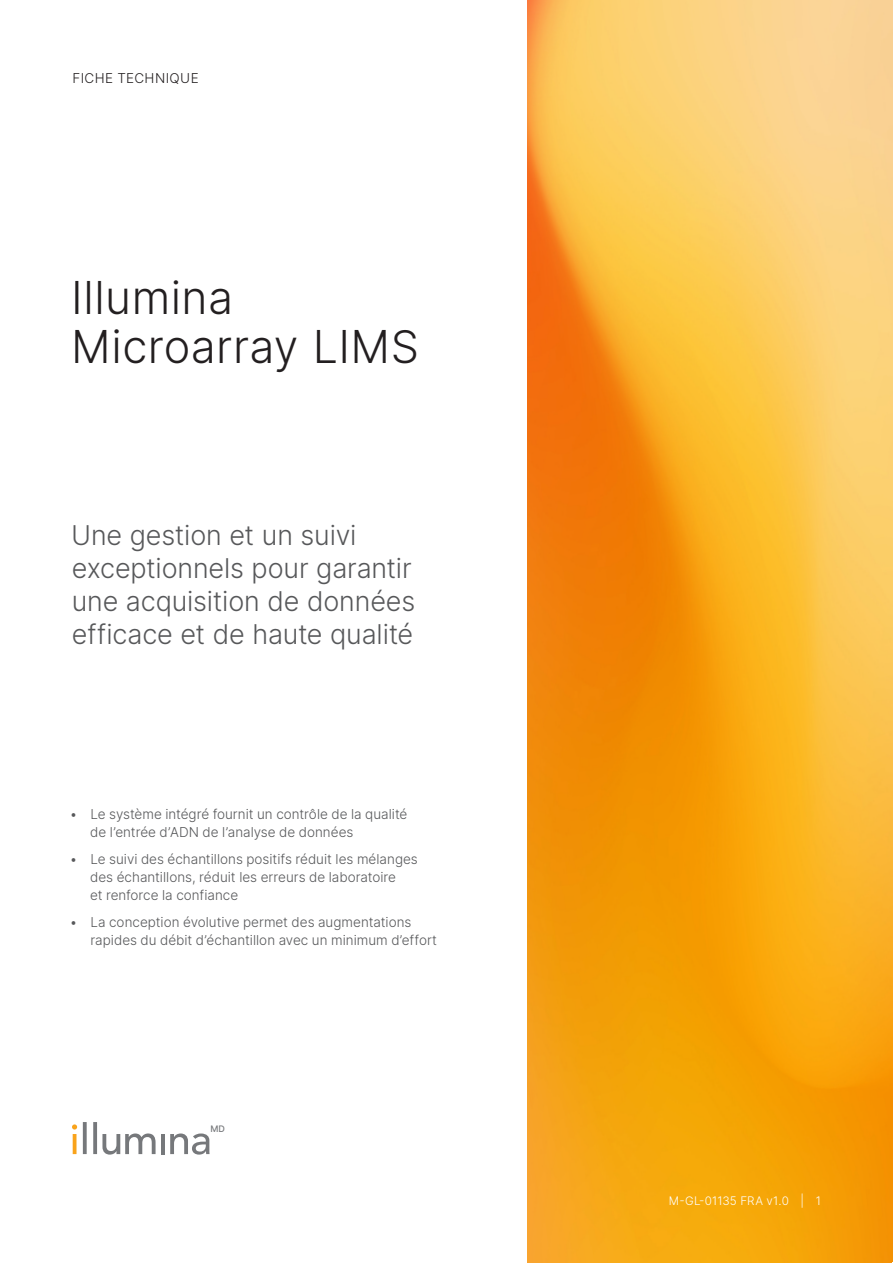
<style>
.page{position:relative;width:893px;height:1263px;background:#fff}
.page>*{position:absolute;margin:0;border:0;box-sizing:border-box;transform-origin:0 0}
.Title{font:300 45px/49.5px "Inter";letter-spacing:.01em;color:#231f20}
.Subtitle{font:300 27px/33px "Inter";letter-spacing:-.005em;color:#57585a}
.t1{font:300 13.5px/18px "Inter";color:#57585a}
.zz_Document_Type___S{font:300 13.5px "Inter";letter-spacing:.03em;color:#231f20}
.zz_Pub_Number{font:300 11.7px "Inter";letter-spacing:.015em;color:#fff}
.t2{font:500 9px "Inter";color:#76787b}
</style>
<div class="page">
<img style="left:527px;top:0;width:366px;height:1263px">
<svg style="left:73px;top:1134px;width:4px;height:20px"></svg>
<svg style="left:83px;top:1122px;width:4px;height:32px"></svg>
<svg style="left:93px;top:1122px;width:4px;height:32px"></svg>
<svg style="left:102px;top:1133px;width:54px;height:21px"></svg>
<hr style="left:161px;top:1134px;width:4px;height:20px;background:#76787b">
<svg style="left:170px;top:1133px;width:40px;height:21px"></svg>
<svg style="left:72px;top:1124px;width:5px;height:5px"></svg>
<p class="zz_Document_Type___S" style="left:73px;top:68px;width:128px">FICHE TECHNIQUE</p>
<p class="Title" style="left:71px;top:272px;width:349px">Illumina<br>Microarray LIMS</p>
<p class="Subtitle" style="left:71px;top:518px;width:346px">Une gestion et un suivi exceptionnels pour garantir une acquisition de données efficace et de haute qualité</p>
<p class="t1" style="left:90px;top:805px;width:319px;text-indent:-21px">• Le système intégré fournit un contrôle de la qualité de l’entrée d’ADN de l’analyse de données</p>
<p class="t1" style="left:90px;top:850px;width:329px;text-indent:-20px">• Le suivi des échantillons positifs réduit les mélanges des échantillons, réduit les erreurs de laboratoire<br>et renforce la confiance</p>
<p class="t1" style="left:90px;top:913px;width:348px;text-indent:-21px">• La conception évolutive permet des augmentations rapides du débit d’échantillon avec un minimum d’effort</p>
<p class="t2" style="left:210px;top:1122px;width:16px">MD</p>
<p class="zz_Pub_Number" style="left:669px;top:1192px;width:121px">M-GL-01135 FRA v1.0</p>
<p class="zz_Pub_Number" style="left:800px;top:1192px;width:22px">| 1</p>
</div>
